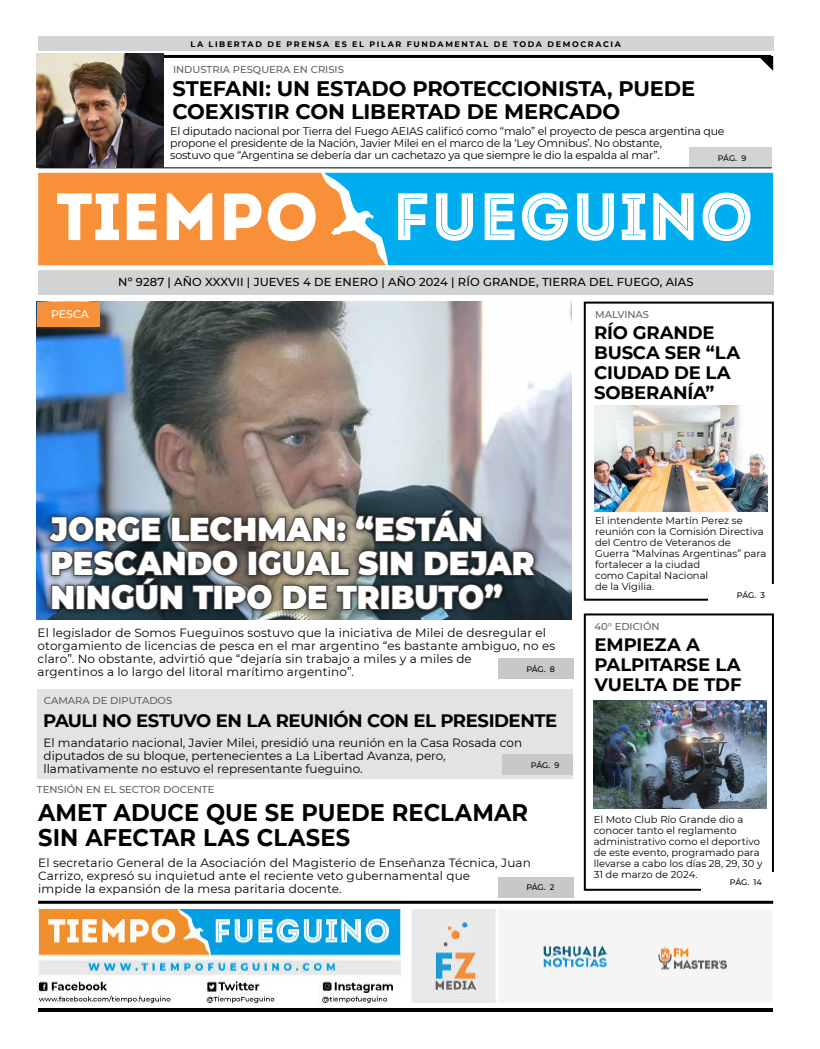
<style>
.page{position:relative;width:820px;height:1049px;background:#fff}
.page>*{position:absolute;margin:0;border:0;box-sizing:border-box;transform-origin:0 0}
.t1{font:900 33px/34px "Montserrat";color:#fff;scale:.93 1}
.t2{font:700 24px/25px "Montserrat";letter-spacing:.01em;color:#000;scale:.94 1}
.t3{font:700 21px/23px "Montserrat";letter-spacing:-.005em;color:#000}
.t4{font:700 18px/20px "Montserrat";letter-spacing:-.015em;color:#000}
.t5{font:12px/13px "Montserrat";letter-spacing:.01em;color:#000}
.t6{font:500 11.5px "Montserrat";letter-spacing:.01em;color:#000}
.t7{font:11px/12px "Montserrat";letter-spacing:-.02em;color:#000}
.t8{font:500 11px "Montserrat";letter-spacing:-.005em;color:#fff}
.t9{font:10px/11px "Montserrat";color:#000}
.t10{font:500 10px "Montserrat";color:#616161}
.t11{font:700 8px "Montserrat";letter-spacing:.2em;color:#000}
.t12{font:500 8px "Montserrat";letter-spacing:-.01em;color:#000}
</style>
<div class="page">
<img style="left:37px;top:302px;width:534px;height:317px">
<hr style="left:38px;top:901px;width:734px;height:3px;background:#000">
<hr style="left:38px;top:1008px;width:734px;height:4px;background:#000">
<div style="left:583px;top:613px;width:190px;height:278px;border:2px solid #000"></div>
<div style="left:583px;top:302px;width:190px;height:299px;border:2px solid #000"></div>
<div style="left:37px;top:689px;width:535px;height:89px;background:#e2e3e4"></div>
<hr style="left:36px;top:55px;width:734px;height:3px;background:#000">
<svg style="left:757px;top:56px;width:15px;height:14px"></svg>
<div style="left:38px;top:270px;width:734px;height:25px;background:#d1d3d4"></div>
<div style="left:701px;top:872px;width:72px;height:20px;background:#fff"></div>
<div style="left:38px;top:37px;width:734px;height:14px;background:#d1d3d4"></div>
<svg style="left:38px;top:173px;width:286px;height:92px"></svg>
<svg style="left:324px;top:173px;width:448px;height:92px;fill:#00aeef"></svg>
<div style="left:497px;top:658px;width:76px;height:21px;background:#c7c8ca"></div>
<div style="left:502px;top:754px;width:70px;height:21px;background:#c7c8ca"></div>
<div style="left:708px;top:584px;width:65px;height:20px;background:#fff"></div>
<hr style="left:38px;top:167px;width:733px;height:1px;background:#000">
<div style="left:689px;top:147px;width:82px;height:20px;background:#d1d3d4"></div>
<div style="left:497px;top:877px;width:76px;height:20px;background:#c7c8ca"></div>
<img style="left:37px;top:909px;width:735px;height:95px">
<div style="left:37px;top:302px;width:62px;height:25px;background:#f79039"></div>
<div style="left:43px;top:504px;width:498px;height:112px;background:#000;opacity:.75"></div>
<img style="left:47px;top:509px;width:490px;height:103px">
<img style="left:37px;top:54px;width:126px;height:114px">
<img style="left:593px;top:700px;width:172px;height:108px">
<img style="left:594px;top:405px;width:173px;height:107px">
<p class="t11" style="left:190px;top:40px;width:431px">LA LIBERTAD DE PRENSA ES EL PILAR FUNDAMENTAL DE TODA DEMOCRACIA</p>
<p class="t10" style="left:173px;top:64px;width:172px">INDUSTRIA PESQUERA EN CRISIS</p>
<h3 class="t3" style="left:172px;top:77px;width:524px">STEFANI: UN ESTADO PROTECCIONISTA, PUEDE<br>COEXISTIR CON LIBERTAD DE MERCADO</h3>
<p class="t7" style="left:170px;top:125px;width:555px">El diputado nacional por Tierra del Fuego AEIAS calificó como “malo” el proyecto de pesca argentina que propone el presidente de la Nación, Javier Milei en el marco de la ‘Ley Omnibus’. No obstante,<br>sostuvo que “Argentina se debería dar un cachetazo ya que siempre le dio la espalda al mar”.</p>
<p class="t12" style="left:717px;top:154px;width:30px">PÁG. 9</p>
<p class="t8" style="left:51px;top:308px;width:39px">PESCA</p>
<p class="t6" style="left:118px;top:276px;width:576px">Nº 9287 | AÑO XXXVII | JUEVES 4 DE ENERO | AÑO 2024 | RÍO GRANDE, TIERRA DEL FUEGO, AIAS</p>
<p class="t10" style="left:595px;top:309px;width:56px">MALVINAS</p>
<h3 class="t4" style="left:594px;top:322px;width:147px">RÍO GRANDE<br>BUSCA SER “LA<br>CIUDAD DE LA<br>SOBERANÍA”</h3>
<h1 class="t1" style="left:50px;top:512px;width:522px">JORGE LECHMAN: “ESTÁN<br>PESCANDO IGUAL SIN DEJAR<br>NINGÚN TIPO DE TRIBUTO”</h1>
<p class="t5" style="left:38px;top:625px;width:519px">El legislador de Somos Fueguinos sostuvo que la iniciativa de Milei de desregular el otorgamiento de licencias de pesca en el mar argentino “es bastante ambiguo, no es claro”. No obstante, advirtió que “dejaría sin trabajo a miles y a miles de<br>argentinos a lo largo del litoral marítimo argentino”.</p>
<p class="t12" style="left:526px;top:665px;width:30px">PÁG. 8</p>
<p class="t10" style="left:44px;top:695px;width:130px">CAMARA DE DIPUTADOS</p>
<h3 class="t4" style="left:43px;top:711px;width:515px">PAULI NO ESTUVO EN LA REUNIÓN CON EL PRESIDENTE</h3>
<p class="t5" style="left:43px;top:736px;width:480px">El mandatario nacional, Javier Milei, presidió una reunión en la Casa Rosada con diputados de su bloque, pertenecientes a La Libertad Avanza, pero, llamativamente no estuvo el representante fueguino.</p>
<h2 class="t2" style="left:38px;top:800px;width:522px">AMET ADUCE QUE SE PUEDE RECLAMAR<br>SIN AFECTAR LAS CLASES</h2>
<p class="t12" style="left:530px;top:761px;width:30px">PÁG. 9</p>
<p class="t10" style="left:37px;top:784px;width:179px">TENSIÓN EN EL SECTOR DOCENTE</p>
<p class="t5" style="left:38px;top:856px;width:494px">El secretario General de la Asociación del Magisterio de Enseñanza Técnica, Juan<br>Carrizo, expresó su inquietud ante el reciente veto gubernamental que<br>impide la expansión de la mesa paritaria docente.</p>
<p class="t12" style="left:526px;top:883px;width:30px">PÁG. 2</p>
<p class="t9" style="left:595px;top:515px;width:173px">El intendente Martín Perez se reunión con la Comisión Directiva del Centro de Veteranos de<br>Guerra “Malvinas Argentinas” para fortalecer a la ciudad<br>como Capital Nacional<br>de la Vigilia.</p>
<p class="t12" style="left:736px;top:591px;width:30px">PÁG. 3</p>
<p class="t10" style="left:594px;top:621px;width:67px">40° EDICIÓN</p>
<h3 class="t4" style="left:594px;top:635px;width:149px">EMPIEZA A<br>PALPITARSE LA<br>VUELTA DE TDF</h3>
<p class="t9" style="left:593px;top:813px;width:170px">El Moto Club Río Grande dio a conocer tanto el reglamento administrativo como el deportivo de este evento, programado para llevarse a cabo los días 28, 29, 30 y<br>31 de marzo de 2024.</p>
<p class="t12" style="left:729px;top:878px;width:33px">PÁG. 14</p>
</div>
